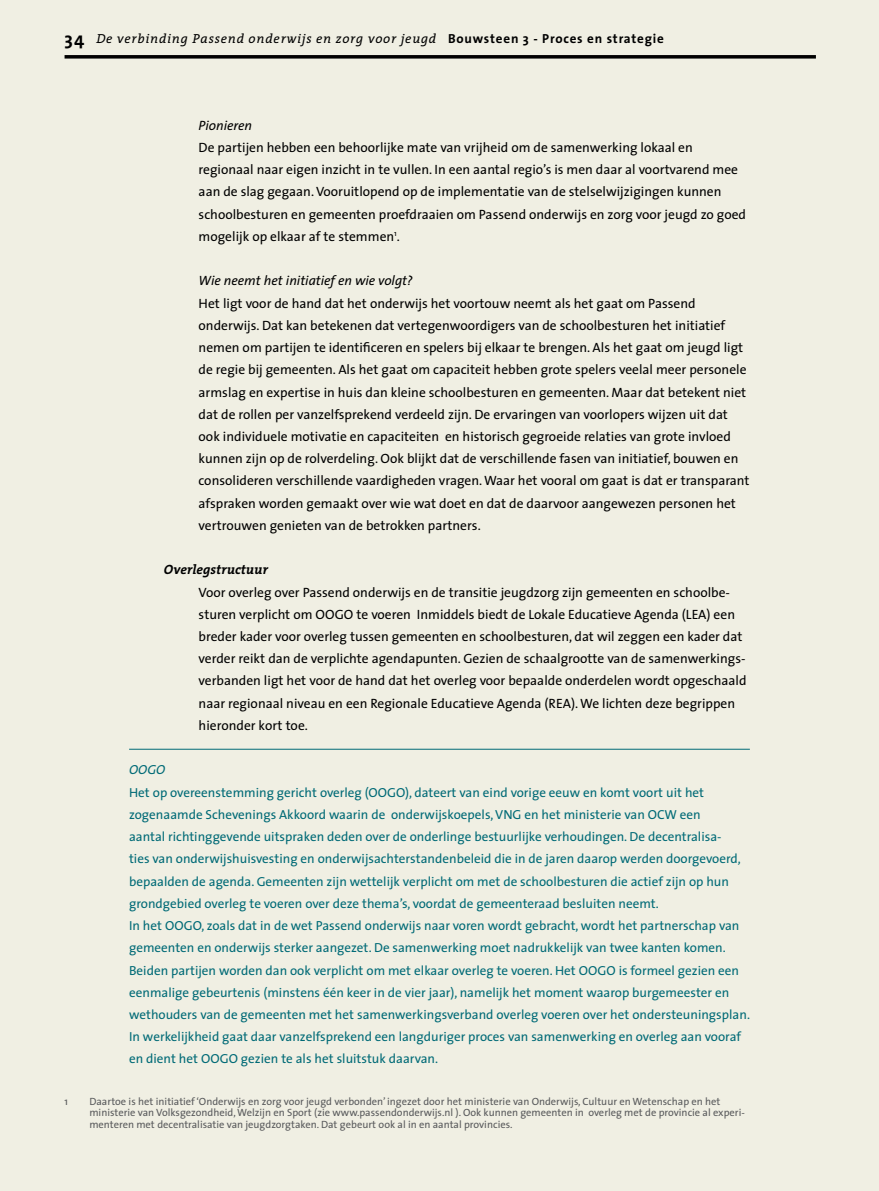
<style>
.page{position:relative;width:879px;height:1191px;background:#fff}
.page>*{position:absolute;margin:0;border:0;box-sizing:border-box;transform-origin:0 0}
.t1{font:13.47px/22.2px "The Sans";color:#000}
.t2{font:italic 13.47px "The Sans";color:#000}
.t3{font:italic 700 13.47px "The Serif";color:#000}
.t4{font:13.12px/22.2px "The Sans";color:#006a76}
.t5{font:italic 13.12px "The Serif";letter-spacing:.06em;color:#000}
.t6{font:italic 13.12px "The Sans";color:#006a76}
.t7{font:10.5px/11.7px "The Sans";color:#58595b}
.s1{font-family:"The Sans";font-weight:700;font-style:normal;font-size:18.38px}
.s2{font-family:"The Sans";font-weight:700;font-style:normal}
</style>
<div class="page">
<div style="left:0;top:0;width:878px;height:1191px;background:#f0efe3"></div>
<svg style="left:64px;top:55px;width:751px;height:4px;background:#1d1d1b"></svg>
<hr style="left:129px;top:749px;width:620px;height:1px;background:#006a76">
<p class="t5" style="left:64px;top:28px;width:600px"><span class="s1">34</span> De verbinding Passend onderwijs en zorg voor jeugd <span class="s2">Bouwsteen 3 - Proces en strategie</span></p>
<p class="t2" style="left:198px;top:114px;width:55px">Pionieren</p>
<p class="t1" style="left:198px;top:136px;width:548px">De partijen hebben een behoorlijke mate van vrijheid om de samenwerking lokaal en regionaal naar eigen inzicht in te vullen. In een aantal regio’s is men daar al voortvarend mee aan de slag gegaan. Vooruitlopend op de implementatie van de stelselwijzigingen kunnen schoolbesturen en gemeenten proefdraaien om Passend onderwijs en zorg voor jeugd zo goed mogelijk op elkaar af te stemmen<sup>1</sup>.</p>
<p class="t2" style="left:198px;top:270px;width:215px">Wie neemt het initiatief en wie volgt?</p>
<p class="t1" style="left:198px;top:291px;width:552px">Het ligt voor de hand dat het onderwijs het voortouw neemt als het gaat om Passend onderwijs. Dat kan betekenen dat vertegenwoordigers van de schoolbesturen het initiatief nemen om partijen te identificeren en spelers bij elkaar te brengen. Als het gaat om jeugd ligt de regie bij gemeenten. Als het gaat om capaciteit hebben grote spelers veelal meer personele armslag en expertise in huis dan kleine schoolbesturen en gemeenten. Maar dat betekent niet dat de rollen per vanzelfsprekend verdeeld zijn. De ervaringen van voorlopers wijzen uit dat ook individuele motivatie en capaciteiten en historisch gegroeide relaties van grote invloed kunnen zijn op de rolverdeling. Ook blijkt dat de verschillende fasen van initiatief, bouwen en consolideren verschillende vaardigheden vragen. Waar het vooral om gaat is dat er transparant afspraken worden gemaakt over wie wat doet en dat de daarvoor aangewezen personen het vertrouwen genieten van de betrokken partners.</p>
<p class="t3" style="left:164px;top:558px;width:106px">Overlegstructuur</p>
<p class="t1" style="left:198px;top:580px;width:549px">Voor overleg over Passend onderwijs en de transitie jeugdzorg zijn gemeenten en schoolbe&shy;sturen verplicht om OOGO te voeren Inmiddels biedt de Lokale Educatieve Agenda (LEA) een breder kader voor overleg tussen gemeenten en schoolbesturen, dat wil zeggen een kader dat verder reikt dan de verplichte agendapunten. Gezien de schaalgrootte van de samenwerkings&shy;verbanden ligt het voor de hand dat het overleg voor bepaalde onderdelen wordt opgeschaald naar regionaal niveau en een Regionale Educatieve Agenda (REA). We lichten deze begrippen hieronder kort toe.</p>
<p class="t6" style="left:129px;top:759px;width:38px">OOGO</p>
<p class="t4" style="left:129px;top:780px;width:622px">Het op overeenstemming gericht overleg (OOGO), dateert van eind vorige eeuw en komt voort uit het zogenaamde Schevenings Akkoord waarin de onderwijskoepels, VNG en het ministerie van OCW een<br>aantal richtinggevende uitspraken deden over de onderlinge bestuurlijke verhoudingen. De decentralisa-<br>ties van onderwijshuisvesting en onderwijsachterstandenbeleid die in de jaren daarop werden doorgevoerd, bepaalden de agenda. Gemeenten zijn wettelijk verplicht om met de schoolbesturen die actief zijn op hun grondgebied overleg te voeren over deze thema’s, voordat de gemeenteraad besluiten neemt.<br>In het OOGO, zoals dat in de wet Passend onderwijs naar voren wordt gebracht, wordt het partnerschap van gemeenten en onderwijs sterker aangezet. De samenwerking moet nadrukkelijk van twee kanten komen.<br>Beiden partijen worden dan ook verplicht om met elkaar overleg te voeren. Het OOGO is formeel gezien een eenmalige gebeurtenis (minstens één keer in de vier jaar), namelijk het moment waarop burgemeester en wethouders van de gemeenten met het samenwerkingsverband overleg voeren over het ondersteuningsplan.<br>In werkelijkheid gaat daar vanzelfsprekend een langduriger proces van samenwerking en overleg aan vooraf en dient het OOGO gezien te als het sluitstuk daarvan.</p>
<p class="t7" style="left:64px;top:1094px;width:5px">1</p>
<p class="t7" style="left:89px;top:1094px;width:656px">Daartoe is het initiatief ‘Onderwijs en zorg voor jeugd verbonden’ ingezet door het ministerie van Onderwijs, Cultuur en Wetenschap en het ministerie van Volksgezondheid, Welzijn en Sport (zie www.passendonderwijs.nl ). Ook kunnen gemeenten in overleg met de provincie al experi&shy;menteren met decentralisatie van jeugdzorgtaken. Dat gebeurt ook al in en aantal provincies.</p>
</div>
